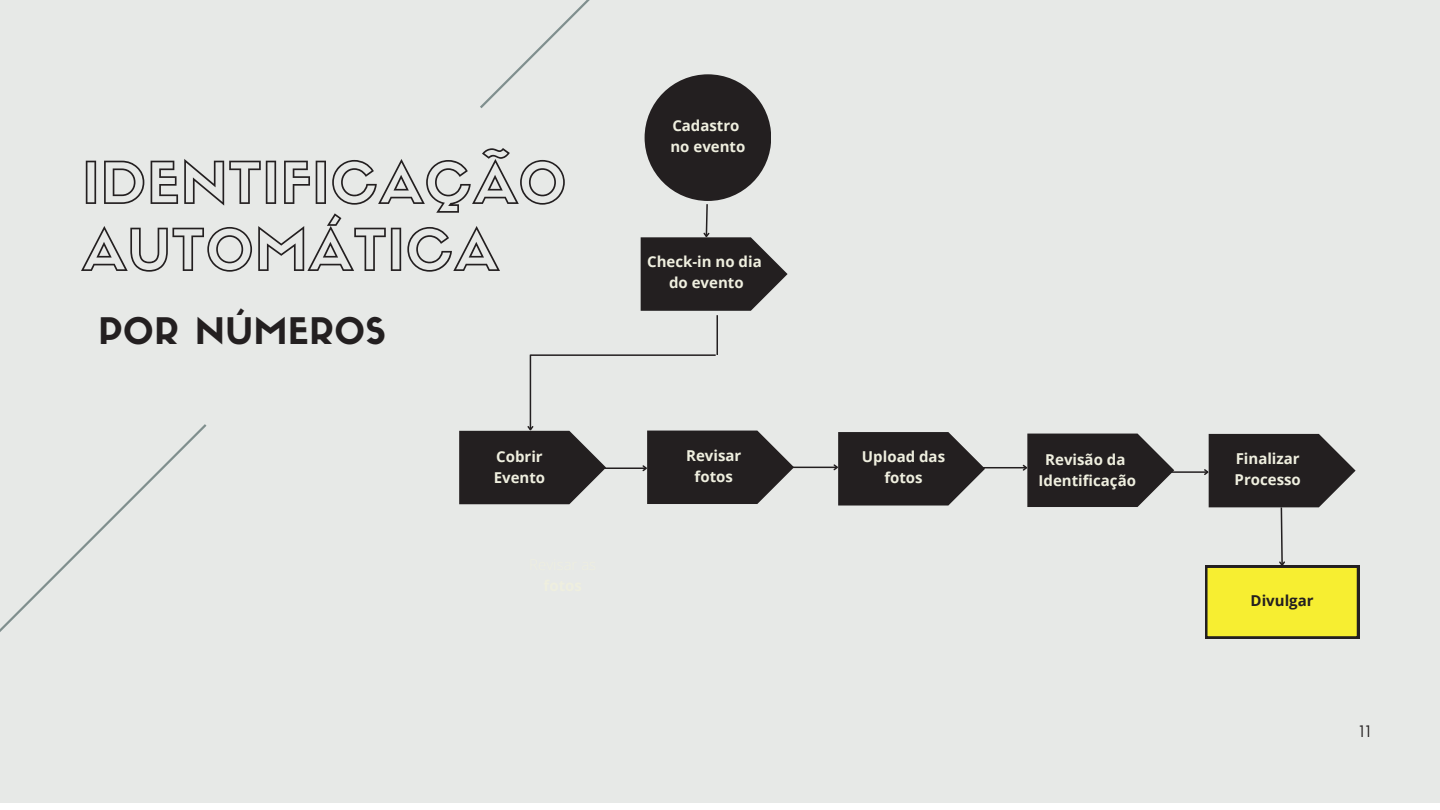
<style>
.page{position:relative;width:1440px;height:810px;background:#fff}
.page>*{position:absolute;margin:0;border:0;box-sizing:border-box;transform-origin:0 0}
.t1{font:55.9px/67px "Sifonn Basic Outline";letter-spacing:.02em;color:#231f20}
.t2{font:35.9px "Sifonn Basic";letter-spacing:.02em;color:#231f20}
.t3{font:17px "Glacial Indifference";color:#231f20}
.t4{font:700 15px/21px "Open Sans";color:#efefdf;text-align:center}
.t5{font:700 15px "Open Sans";color:#231f20}
</style>
<div class="page">
<div style="left:0;top:0;width:1440px;height:802px;background:#e7e9e7"></div>
<svg style="left:0;top:424px;width:206px;height:208px"></svg>
<svg style="left:480px;top:0;width:110px;height:108px"></svg>
<hr style="left:530px;top:355px;width:1px;height:75px;background:#231f20">
<hr style="left:530px;top:354px;width:186px;height:2px;background:#231f20">
<div style="left:645px;top:74px;width:126px;height:127px;background:#231f20;border-radius:63px"></div>
<svg style="left:459px;top:425px;width:147px;height:79px"></svg>
<svg style="left:641px;top:204px;width:147px;height:107px"></svg>
<hr style="left:717px;top:315px;width:1px;height:40px;background:#231f20">
<hr style="left:587px;top:467px;width:59px;height:2px;background:#231f20">
<hr style="left:778px;top:467px;width:59px;height:1px;background:#231f20">
<svg style="left:832px;top:432px;width:153px;height:74px"></svg>
<svg style="left:641px;top:431px;width:153px;height:73px"></svg>
<hr style="left:967px;top:467px;width:59px;height:1px;background:#231f20">
<svg style="left:1021px;top:434px;width:153px;height:73px"></svg>
<hr style="left:1149px;top:471px;width:59px;height:2px;background:#231f20">
<svg style="left:1203px;top:434px;width:156px;height:204px"></svg>
<h1 class="t1" style="left:82px;top:149px;width:486px">IDENTIFICAÇÃO<br>AUTOMÁTICA</h1>
<h2 class="t2" style="left:98px;top:308px;width:289px">POR NÚMEROS</h2>
<p class="t4" style="left:494px;top:446px;width:53px;text-align:left">Cobrir<br>Evento</p>
<p class="t4" style="left:670px;top:114px;width:76px;text-align:left">Cadastro no evento</p>
<p class="t4" style="left:647px;top:251px;width:116px">Check-in no dia do evento</p>
<p class="t4" style="left:686px;top:445px;width:57px">Revisar fotos</p>
<p class="t4" style="left:862px;top:446px;width:85px">Upload das fotos</p>
<p class="t4" style="left:1235px;top:447px;width:68px;text-align:left">Finalizar<br>Processo</p>
<p class="t4" style="left:1039px;top:449px;width:99px">Revisão da<br>Identificação</p>
<p class="t5" style="left:1251px;top:590px;width:64px">Divulgar</p>
<p class="t3" style="left:1359px;top:721px;width:13px">11</p>
</div>
